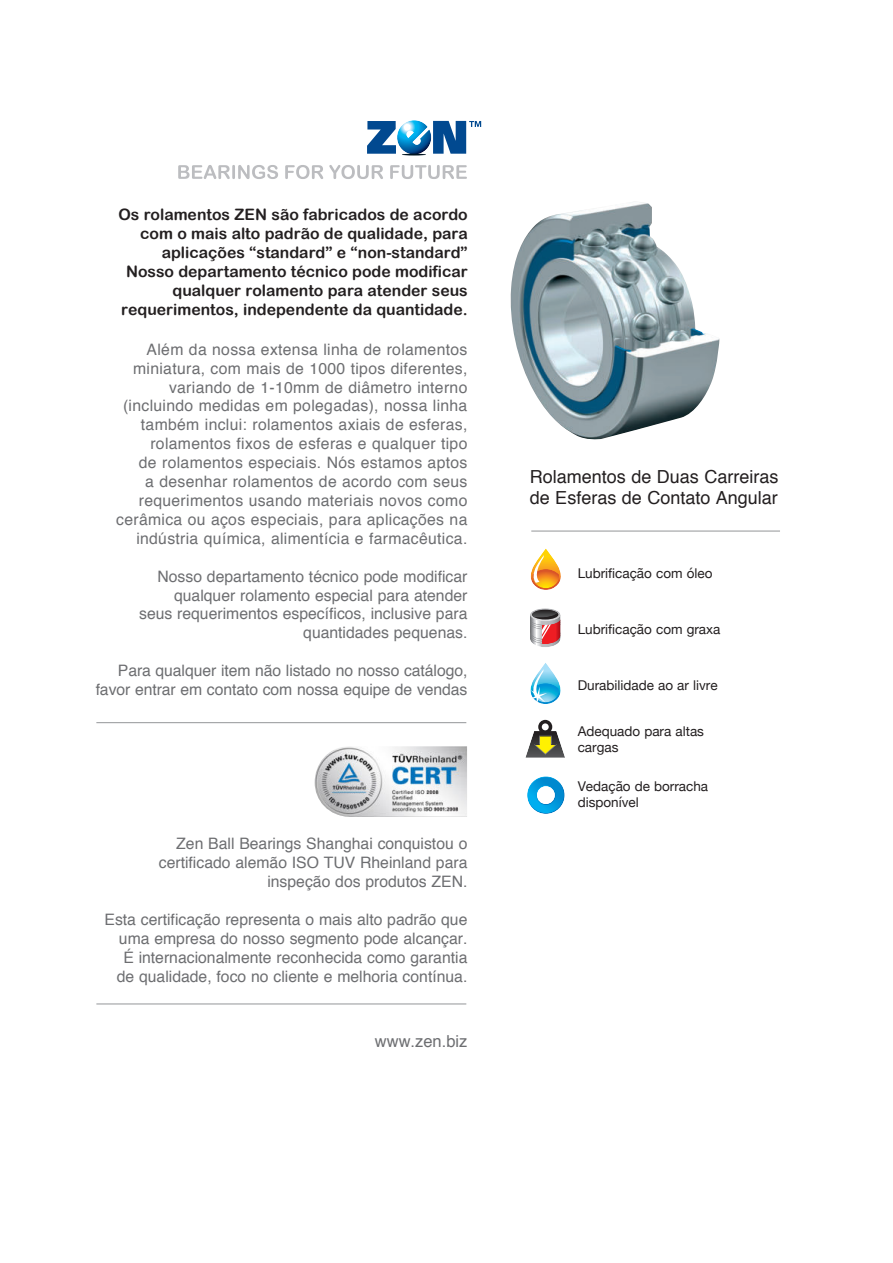
<style>
.page{position:relative;width:893px;height:1263px;background:#fff}
.page>*{position:absolute;margin:0;border:0;box-sizing:border-box;transform-origin:0 0}
.t1{font:18px/21px "Helvetica";color:#231f20}
.t2{font:16.5px "Helvetica";color:#6d6e71}
.t3{font:15.75px/18.9px "Helvetica";color:#6d6e71;text-align:right}
.t4{font:15.75px/18.9px "Helvetica";letter-spacing:.02em;color:#6d6e71;text-align:right}
.t5{font:15.75px/18.9px "Arial Rounded MT Bold";color:#231f20;text-align:right}
.t6{font:13.5px/16.2px "Helvetica Neue";color:#231f20}
</style>
<div class="page">
<hr style="left:531px;top:531px;width:249px;height:1px;background:#939598">
<hr style="left:96px;top:722px;width:370px;height:1px;background:#939598">
<hr style="left:96px;top:1003px;width:370px;height:1px;background:#939598">
<svg style="left:367px;top:120px;width:114px;height:36px"></svg>
<svg style="left:178px;top:165px;width:100px;height:14px"></svg>
<svg style="left:285px;top:165px;width:38px;height:14px"></svg>
<svg style="left:329px;top:165px;width:54px;height:14px"></svg>
<svg style="left:390px;top:165px;width:77px;height:14px"></svg>
<img style="left:315px;top:746px;width:152px;height:71px">
<svg style="left:530px;top:548px;width:31px;height:42px"></svg>
<svg style="left:530px;top:608px;width:30px;height:39px"></svg>
<svg style="left:530px;top:663px;width:31px;height:41px"></svg>
<svg style="left:525px;top:720px;width:40px;height:38px"></svg>
<svg style="left:527px;top:776px;width:38px;height:38px"></svg>
<img style="left:510px;top:202px;width:209px;height:238px">
<p class="t5" style="left:118px;top:206px;width:351px">Os rolamentos ZEN são fabricados de acordo com o mais alto padrão de qualidade, para aplicações “standard” e “non-standard” Nosso departamento técnico pode modificar qualquer rolamento para atender seus requerimentos, independente da quantidade.</p>
<p class="t4" style="left:116px;top:341px;width:353px">Além da nossa extensa linha de rolamentos miniatura, com mais de 1000 tipos diferentes, variando de 1-10mm de diâmetro interno (incluindo medidas em polegadas), nossa linha também inclui: rolamentos axiais de esferas, rolamentos fixos de esferas e qualquer tipo<br>de rolamentos especiais. Nós estamos aptos<br>a desenhar rolamentos de acordo com seus requerimentos usando materiais novos como cerâmica ou aços especiais, para aplicações na indústria química, alimentícia e farmacêutica.</p>
<p class="t3" style="left:139px;top:568px;width:330px">Nosso departamento técnico pode modificar qualquer rolamento especial para atender seus requerimentos específicos, inclusive para quantidades pequenas.</p>
<p class="t3" style="left:96px;top:663px;width:373px">Para qualquer item não listado no nosso catálogo, favor entrar em contato com nossa equipe de vendas</p>
<p class="t3" style="left:159px;top:836px;width:310px">Zen Ball Bearings Shanghai conquistou o certificado alemão ISO TUV Rheinland para inspeção dos produtos ZEN.</p>
<p class="t3" style="left:105px;top:911px;width:364px">Esta certificação representa o mais alto padrão que uma empresa do nosso segmento pode alcançar.<br>É internacionalmente reconhecida como garantia de qualidade, foco no cliente e melhoria contínua.</p>
<p class="t2" style="left:375px;top:1034px;width:94px">www.zen.biz</p>
<p class="t1" style="left:530px;top:468px;width:250px">Rolamentos de Duas Carreiras de Esferas de Contato Angular</p>
<p class="t6" style="left:578px;top:566px;width:136px">Lubrificação com óleo</p>
<p class="t6" style="left:578px;top:622px;width:144px">Lubrificação com graxa</p>
<p class="t6" style="left:578px;top:678px;width:141px">Durabilidade ao ar livre</p>
<p class="t6" style="left:578px;top:724px;width:128px">Adequado para altas cargas</p>
<p class="t6" style="left:578px;top:779px;width:132px">Vedação de borracha disponível</p>
</div>
